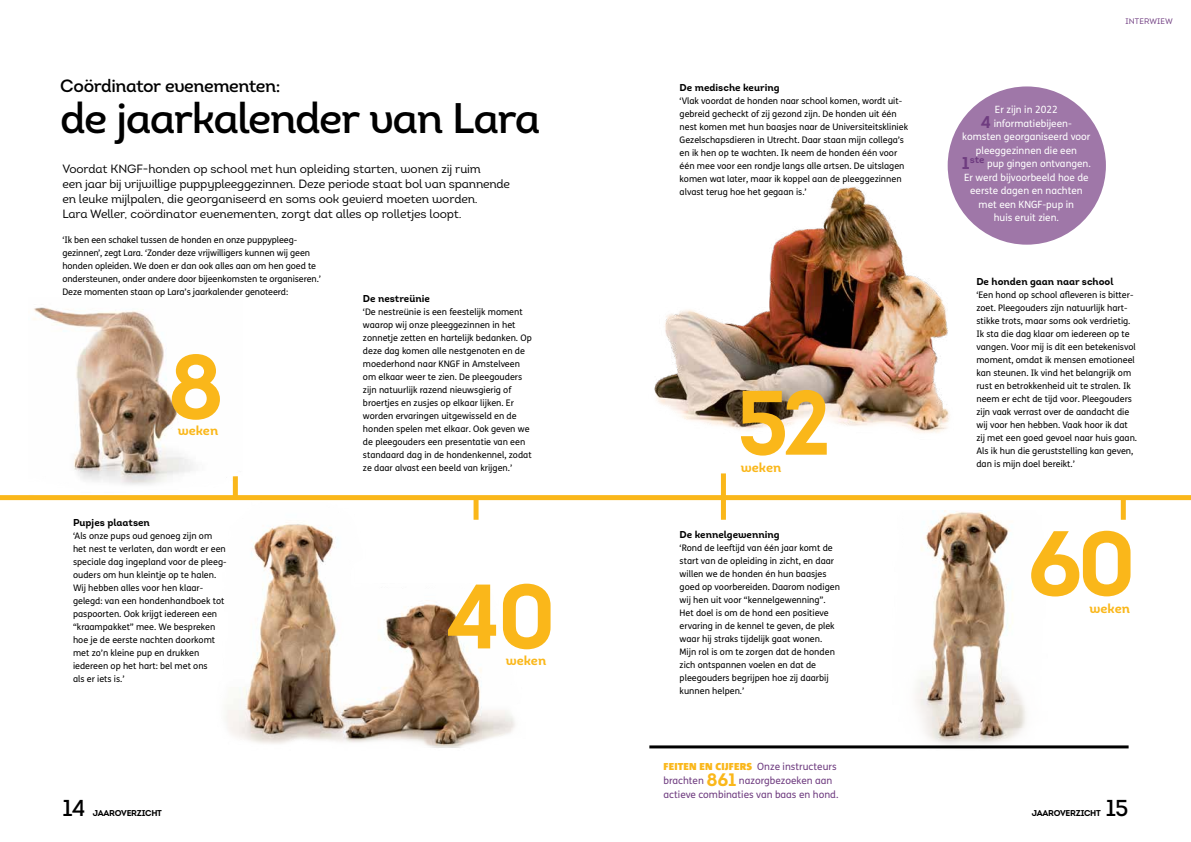
<style>
.page{position:relative;width:1191px;height:842px;background:#fff}
.page>*{position:absolute;margin:0;border:0;box-sizing:border-box;transform-origin:0 0}
.t1{font:91.2px "Intro Bold Alt";color:#fab71a}
.t2{font:42.7px "Intro Semi Bold Alt";letter-spacing:-.035em;color:#000}
.t3{font:23px "Intro Semi Bold Alt";color:#000}
.t4{font:17.8px "Intro Semi Bold Alt";letter-spacing:-.025em;color:#000}
.t5{font:13px "Intro Bold Alt";color:#fab71a}
.t6{font:12px/15px "Intro Regular Alt";letter-spacing:-.01em;color:#000}
.t7{font:10px/13.5px "FS Me Pro";color:#fff;text-align:center}
.t8{font:10px/14px "FS Me Pro";color:#6f3c80}
.t9{font:10px "Intro Bold Alt";color:#000}
.t10{font:9px/13px "FS Me Pro";color:#000}
.t11{font:8.5px "Intro Bold Alt";letter-spacing:-.03em;color:#000}
.t12{font:8px "Intro Regular Alt";letter-spacing:.01em;color:#6f3c80}
.s1{font-family:"Intro Bold Alt";font-size:17px;color:#6f3c80}
.s2{font-family:"Corpid";font-weight:900;color:#fab71a}
.s3{font-family:"Intro Bold Alt";font-size:18px;color:#fab71a}
</style>
<div class="page">
<img style="left:654px;top:187px;width:296px;height:246px">
<div style="left:0;top:495px;width:1191px;height:5px;background:#fab71a"></div>
<div style="left:473px;top:497px;width:5px;height:23px;background:#fab71a"></div>
<div style="left:721px;top:497px;width:5px;height:23px;background:#fab71a"></div>
<div style="left:1120px;top:497px;width:5px;height:23px;background:#fab71a"></div>
<div style="left:721px;top:473px;width:5px;height:23px;background:#fab71a"></div>
<img style="left:226px;top:503px;width:289px;height:245px">
<img style="left:33px;top:307px;width:205px;height:188px">
<img style="left:887px;top:510px;width:168px;height:239px">
<div style="left:947px;top:86px;width:159px;height:159px;background:#9f77a8;border-radius:50%"></div>
<hr style="left:649px;top:745px;width:479px;height:3px;background:#000">
<h3 class="t4" style="left:60px;top:75px;width:222px">Coördinator evenementen:</h3>
<p class="t9" style="left:679px;top:81px;width:101px">De medische keuring</p>
<p class="t10" style="left:679px;top:94px;width:230px">‘Vlak voordat de honden naar school komen, wordt uit&shy;gebreid gecheckt of zij gezond zijn. De honden uit één nest komen met hun baasjes naar de Universiteitskliniek Gezelschapsdieren in Utrecht. Daar staan mijn collega’s en ik hen op te wachten. Ik neem de honden één voor één mee voor een rondje langs alle artsen. De uitslagen komen wat later, maar ik koppel aan de pleeggezinnen alvast terug hoe het gegaan is.’</p>
<h2 class="t2" style="left:60px;top:92px;width:482px">de jaarkalender van Lara</h2>
<p class="t6" style="left:62px;top:161px;width:449px">Voordat KNGF-honden op school met hun opleiding starten, wonen zij ruim<br>een jaar bij vrijwillige puppypleeggezinnen. Deze periode staat bol van spannende en leuke mijlpalen, die georganiseerd en soms ook gevierd moeten worden.<br>Lara Weller, coördinator evenementen, zorgt dat alles op rolletjes loopt.</p>
<p class="t10" style="left:62px;top:233px;width:260px">‘Ik ben een schakel tussen de honden en onze puppypleeg&shy;gezinnen’, zegt Lara. ‘Zonder deze vrijwilligers kunnen wij geen honden opleiden. We doen er dan ook alles aan om hen goed te ondersteunen, onder andere door bijeenkomsten te organiseren.’ Deze momenten staan op Lara’s jaarkalender genoteerd:</p>
<h1 class="t1" style="left:167px;top:329px;width:58px">8</h1>
<h3 class="t5" style="left:178px;top:422px;width:42px">weken</h3>
<p class="t9" style="left:73px;top:516px;width:78px">Pupjes plaatsen</p>
<p class="t10" style="left:73px;top:529px;width:155px">‘Als onze pups oud genoeg zijn om het nest te verlaten, dan wordt er een speciale dag ingepland voor de pleeg&shy;ouders om hun kleintje op te halen.<br>Wij hebben alles voor hen klaar&shy;gelegd: van een hondenhandboek tot paspoorten. Ook krijgt iedereen een “kraampakket” mee. We bespreken hoe je de eerste nachten doorkomt met zo’n kleine pup en drukken iedereen op het hart: bel met ons<br>als er iets is.’</p>
<p class="t9" style="left:363px;top:292px;width:68px">De nestreünie</p>
<p class="t10" style="left:363px;top:305px;width:170px">‘De nestreünie is een feestelijk moment waarop wij onze pleeggezinnen in het zonnetje zetten en hartelijk bedanken. Op deze dag komen alle nestgenoten en de moederhond naar KNGF in Amstelveen om elkaar weer te zien. De pleegouders zijn natuurlijk razend nieuwsgierig of broertjes en zusjes op elkaar lijken. Er worden ervaringen uitgewisseld en de honden spelen met elkaar. Ook geven we de pleegouders een presentatie van een standaard dag in de hondenkennel, zodat ze daar alvast een beeld van krijgen.’</p>
<h1 class="t1" style="left:446px;top:558px;width:112px">40</h1>
<h3 class="t5" style="left:506px;top:652px;width:42px">weken</h3>
<h1 class="t1" style="left:736px;top:364px;width:97px">52</h1>
<h3 class="t5" style="left:741px;top:459px;width:42px">weken</h3>
<p class="t9" style="left:679px;top:528px;width:101px">De kennelgewenning</p>
<p class="t10" style="left:679px;top:541px;width:162px">‘Rond de leeftijd van één jaar komt de start van de opleiding in zicht, en daar willen we de honden én hun baasjes goed op voorbereiden. Daarom nodigen wij hen uit voor “kennelgewenning”.<br>Het doel is om de hond een positieve ervaring in de kennel te geven, de plek waar hij straks tijdelijk gaat wonen.<br>Mijn rol is om te zorgen dat de honden zich ontspannen voelen en dat de pleegouders begrijpen hoe zij daarbij kunnen helpen.’</p>
<p class="t7" style="left:962px;top:103px;width:130px">Er zijn in 2022<br><span class="s1">4</span> informatiebijeen&shy;komsten georganiseerd voor pleeggezinnen die een<br><span class="s1">1</span><sup>ste</sup> pup gingen ontvangen.<br>Er werd bijvoorbeeld hoe de eerste dagen en nachten met een KNGF-pup in<br>huis eruit zien.</p>
<p class="t12" style="left:1125px;top:16px;width:49px">INTERWIEW</p>
<p class="t9" style="left:976px;top:275px;width:139px">De honden gaan naar school</p>
<p class="t10" style="left:976px;top:288px;width:162px">‘Een hond op school afleveren is bitter&shy;zoet. Pleegouders zijn natuurlijk hart&shy;stikke trots, maar soms ook verdrietig.<br>Ik sta die dag klaar om iedereen op te vangen. Voor mij is dit een betekenisvol moment, omdat ik mensen emotioneel kan steunen. Ik vind het belangrijk om rust en betrokkenheid uit te stralen. Ik neem er echt de tijd voor. Pleegouders zijn vaak verrast over de aandacht die wij voor hen hebben. Vaak hoor ik dat zij met een goed gevoel naar huis gaan.<br>Als ik hun die geruststelling kan geven, dan is mijn doel bereikt.’</p>
<h1 class="t1" style="left:1027px;top:505px;width:111px">60</h1>
<h3 class="t5" style="left:1089px;top:600px;width:42px">weken</h3>
<p class="t8" style="left:663px;top:759px;width:176px"><span class="s2">FEITEN EN CIJFERS</span> Onze instructeurs brachten <span class="s3">861</span> nazorgbezoeken aan actieve combinaties van baas en hond.</p>
<h3 class="t3" style="left:62px;top:793px;width:25px">14</h3>
<p class="t11" style="left:93px;top:807px;width:71px">JAAROVERZICHT</p>
<p class="t11" style="left:1031px;top:807px;width:71px">JAAROVERZICHT</p>
<h3 class="t3" style="left:1106px;top:793px;width:24px">15</h3>
</div>
